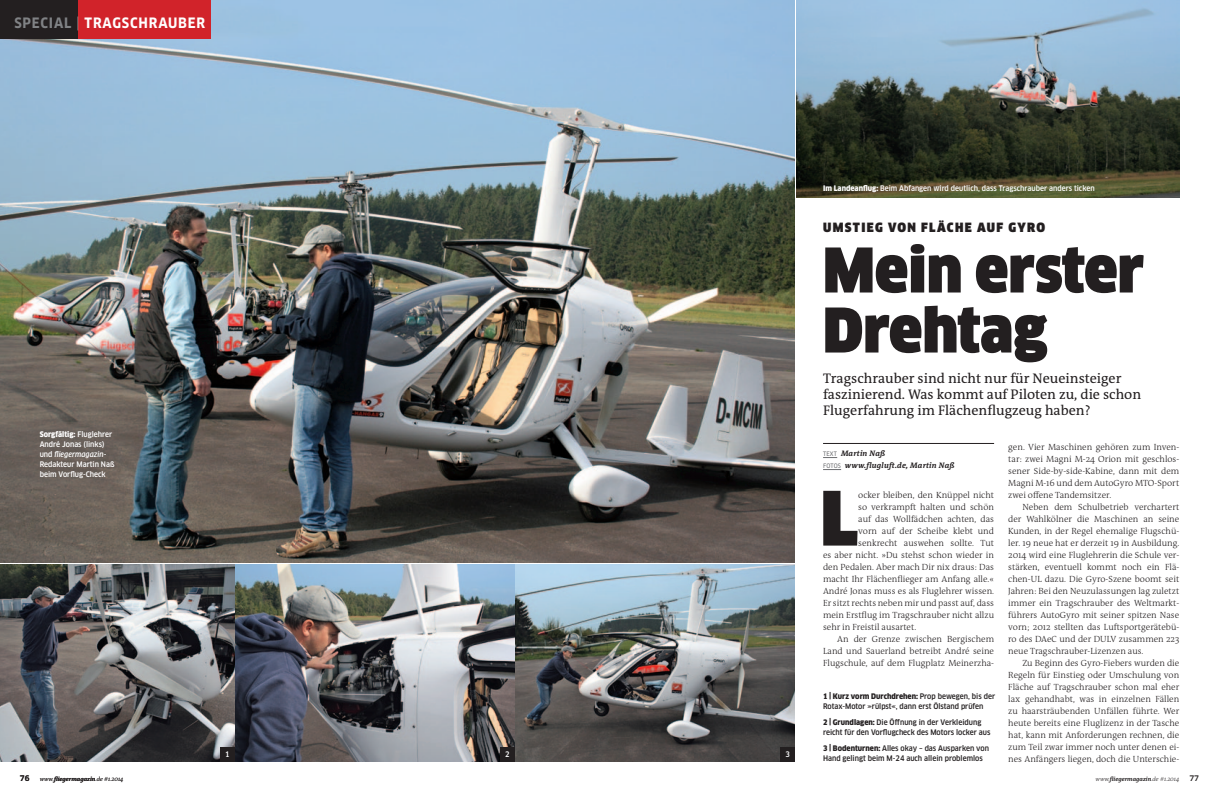
<style>
.page{position:relative;width:1219px;height:794px;background:#fff}
.page>*{position:absolute;margin:0;border:0;box-sizing:border-box;transform-origin:0 0}
.lt_ini5_block_schwar{font:900 condensed 73px "Clan OT";color:#231f20}
.head_60_schwarz_Clan{font:900 condensed 60px/60px "Clan OT";color:#231f20}
.vor_14_schwarz{font:14px "The Antiqua B W5 Plain";color:#231f20}
.rub{font:700 condensed 14px "Clan OT";letter-spacing:.06em;color:#fff}
.dach_schwarz{font:900 condensed 12.5px "Clan OT";letter-spacing:.11em;color:#231f20}
.lt_9_block_schwarz{font:300 9px/12px "The Antiqua B W3";color:#231f20;text-align:justify}
.lt_ini5_block_schwar-2{font:300 9px "The Antiqua B W3";color:#231f20}
.aut_Name_schwarz{font:italic 700 8px "The Antiqua B W7";letter-spacing:.02em;color:#231f20}
.bu_links_schwarz{font:500 condensed 7.5px/10px "Clan OT";color:#231f20}
.bu_links_schwarz-2{font:500 condensed 7.5px/10px "Clan OT";color:#fff}
.sz_links_schwarz{font:500 7.5px "Clan OT";color:#231f20}
.sz_rechts_schwarz{font:500 7.5px "Clan OT";color:#231f20}
.funo_links_schwarz{font:italic 300 6px "The Antiqua B W3";color:#231f20}
.funo_rechts_schwarz{font:italic 300 6px "The Antiqua B W3";color:#231f20}
.s1{color:#808285}
.s2{font-weight:100}
.s3{font-weight:900}
.s4{font-style:italic}
.s5{font-family:"Clan OT Narrow News";font-weight:400;font-style:normal;font-size:6px;color:#6c6d70}
.s6{font-family:"The Antiqua B W7";font-weight:700}
</style>
<div class="page">
<img style="left:0;top:0;width:795px;height:563px">
<hr style="left:823px;top:443px;width:171px;height:1px;background:#231f20">
<svg style="left:823px;top:457px;width:14px;height:1px"></svg>
<svg style="left:823px;top:469px;width:18px;height:1px"></svg>
<img style="left:796px;top:0;width:383px;height:197px">
<img style="left:236px;top:564px;width:559px;height:197px">
<img style="left:0;top:564px;width:234px;height:197px">
<div style="left:220px;top:747px;width:14px;height:14px;background:#231f20"></div>
<div style="left:500px;top:747px;width:15px;height:14px;background:#231f20"></div>
<div style="left:781px;top:747px;width:14px;height:14px;background:#231f20"></div>
<div style="left:0;top:0;width:187px;height:38px;background:#231f20"></div>
<div style="left:78px;top:0;width:133px;height:38px;background:#d1232a"></div>
<p class="rub" style="left:14px;top:15px;width:192px"><span class="s1">SPECIAL</span> <span class="s2">|</span> TRAGSCHRAUBER</p>
<p class="bu_links_schwarz-2" style="left:40px;top:429px;width:76px"><span class="s3">Sorgfältig:</span> Fluglehrer<br>André Jonas (links) und <span class="s4">fliegermagazin</span>-<br>Redakteur Martin Naß beim Vorflug-Check</p>
<p class="bu_links_schwarz-2" style="left:225px;top:749px;width:6px">1</p>
<p class="bu_links_schwarz-2" style="left:505px;top:749px;width:6px">2</p>
<p class="bu_links_schwarz-2" style="left:785px;top:749px;width:6px">3</p>
<p class="bu_links_schwarz-2" style="left:823px;top:183px;width:273px"><span class="s3">Im Landeanflug:</span> Beim Abfangen wird deutlich, dass Tragschrauber anders ticken</p>
<p class="dach_schwarz" style="left:823px;top:221px;width:224px">UMSTIEG VON FLÄCHE AUF GYRO</p>
<p class="head_60_schwarz_Clan" style="left:823px;top:241px;width:323px">Mein erster<br>Drehtag</p>
<p class="vor_14_schwarz" style="left:823px;top:369px;width:300px">Tragschrauber sind nicht nur für Neueinsteiger</p>
<p class="vor_14_schwarz" style="left:823px;top:385px;width:320px">faszinierend. Was kommt auf Piloten zu, die schon</p>
<p class="vor_14_schwarz" style="left:823px;top:401px;width:269px">Flugerfahrung im Flächenflugzeug haben?</p>
<p class="lt_9_block_schwarz" style="left:1008px;top:440px;width:173px">gen. Vier Maschinen gehören zum Inven&shy;tar: zwei Magni M-24 Orion mit geschlos&shy;sener Side-by-side-Kabine, dann mit dem Magni M-16 und dem AutoGyro MTO-Sport zwei offene Tandemsitzer.</p>
<p class="lt_9_block_schwarz" style="left:1008px;top:500px;width:173px;text-indent:14px">Neben dem Schulbetrieb verchartert der Wahlkölner die Maschinen an seine Kunden, in der Regel ehemalige Flugschü&shy;ler. 19 neue hat er derzeit 19 in Ausbildung.<br>2014 wird eine Fluglehrerin die Schule ver&shy;stärken, eventuell kommt noch ein Flä&shy;chen-UL dazu. Die Gyro-Szene boomt seit Jahren: Bei den Neuzulassungen lag zuletzt immer ein Tragschrauber des Weltmarkt&shy;führers AutoGyro mit seiner spitzen Nase vorn; 2012 stellten das Luftsportgerätebü&shy;ro des DAeC und der DULV zusammen 223 neue Tragschrauber-Lizenzen aus.</p>
<p class="lt_9_block_schwarz" style="left:1008px;top:656px;width:173px;text-indent:14px">Zu Beginn des Gyro-Fiebers wurden die Regeln für Einstieg oder Umschulung von Fläche auf Tragschrauber schon mal eher lax gehandhabt, was in einzelnen Fällen zu haarsträubenden Unfällen führte. Wer heute bereits eine Fluglizenz in der Tasche hat, kann mit Anforderungen rechnen, die zum Teil zwar immer noch unter denen ei&shy;nes Anfängers liegen, doch die Unterschie-</p>
<p class="aut_Name_schwarz" style="left:823px;top:448px;width:64px"><span class="s5">TEXT</span> Martin Naß</p>
<p class="aut_Name_schwarz" style="left:823px;top:460px;width:133px"><span class="s5">FOTOS</span> www.flugluft.de, Martin Naß</p>
<p class="lt_ini5_block_schwar" style="left:821px;top:477px;width:39px">L</p>
<p class="lt_ini5_block_schwar-2" style="left:858px;top:489px;width:137px">ocker bleiben, den Knüppel nicht</p>
<p class="lt_ini5_block_schwar-2" style="left:858px;top:501px;width:137px">so verkrampft halten und schön</p>
<p class="lt_ini5_block_schwar-2" style="left:858px;top:513px;width:137px">auf das Wollfädchen achten, das</p>
<p class="lt_ini5_block_schwar-2" style="left:858px;top:525px;width:137px">vorn auf der Scheibe klebt und</p>
<p class="lt_ini5_block_schwar-2" style="left:858px;top:537px;width:137px">senkrecht auswehen sollte. Tut</p>
<p class="lt_ini5_block_schwar-2" style="left:823px;top:549px;width:173px">es aber nicht. »Du stehst schon wieder in</p>
<p class="lt_ini5_block_schwar-2" style="left:823px;top:561px;width:173px">den Pedalen. Aber mach Dir nix draus: Das</p>
<p class="lt_ini5_block_schwar-2" style="left:823px;top:573px;width:173px">macht Ihr Flächenflieger am Anfang alle.«</p>
<p class="lt_ini5_block_schwar-2" style="left:823px;top:585px;width:173px">André Jonas muss es als Fluglehrer wissen.</p>
<p class="lt_ini5_block_schwar-2" style="left:823px;top:597px;width:173px">Er sitzt rechts neben mir und passt auf, dass</p>
<p class="lt_ini5_block_schwar-2" style="left:823px;top:609px;width:173px">mein Erstflug im Tragschrauber nicht allzu</p>
<p class="lt_ini5_block_schwar-2" style="left:823px;top:621px;width:95px">sehr in Freistil ausartet.</p>
<p class="lt_9_block_schwarz" style="left:823px;top:632px;width:173px;text-indent:14px">An der Grenze zwischen Bergischem Land und Sauerland betreibt André seine Flugschule, auf dem Flugplatz Meinerzha-</p>
<p class="bu_links_schwarz" style="left:823px;top:691px;width:174px"><span class="s3">1 | Kurz vorm Durchdrehen:</span> Prop bewegen, bis der<br>Rotax-Motor »rülpst«, dann erst Ölstand prüfen</p>
<p class="bu_links_schwarz" style="left:823px;top:717px;width:169px"><span class="s3">2 | Grundlagen:</span> Die Öffnung in der Verkleidung reicht für den Vorflugcheck des Motors locker aus</p>
<p class="bu_links_schwarz" style="left:823px;top:743px;width:168px"><span class="s3">3 | Bodenturnen:</span> Alles okay – das Ausparken von<br>Hand gelingt beim M-24 auch allein problemlos</p>
<p class="sz_links_schwarz" style="left:20px;top:774px;width:11px">76</p>
<p class="funo_links_schwarz" style="left:40px;top:775px;width:85px">www.<span class="s6">fliegermagazin</span>.de #1.2014</p>
<p class="funo_rechts_schwarz" style="left:1095px;top:775px;width:85px">www.<span class="s6">fliegermagazin</span>.de #1.2014</p>
<p class="sz_rechts_schwarz" style="left:1189px;top:774px;width:11px">77</p>
</div>
